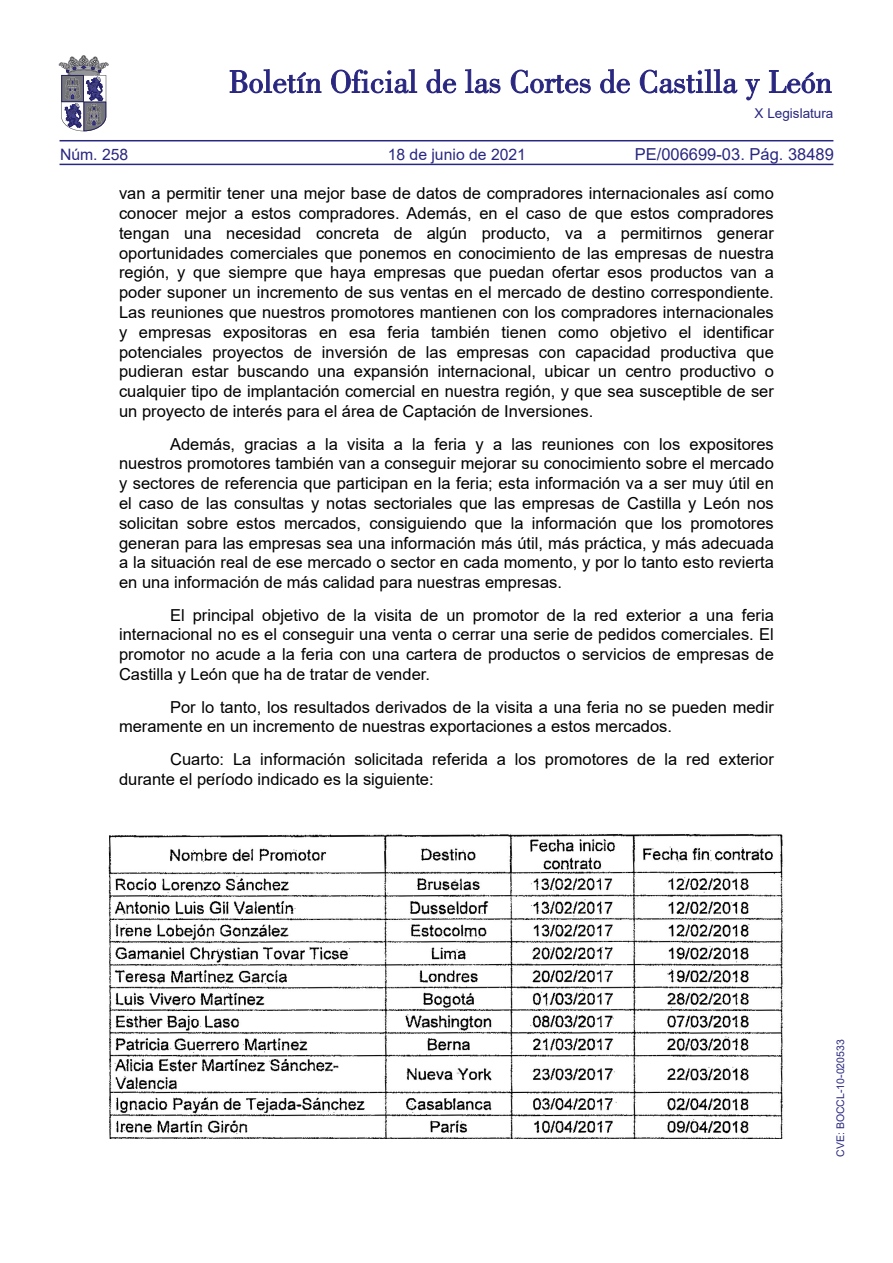
<style>
.page{position:relative;width:893px;height:1263px;background:#fff}
.page>*{position:absolute;margin:0;border:0;box-sizing:border-box;transform-origin:0 0}
.TEXTO_NORMAL{font:16.5px/19.8px "Arial";color:#000;text-align:justify}
.t1{font:16.5px "Arial";color:#292780}
.t2{font:15.75px "Arial";color:#292780}
.t3{font:13.5px "Arial";color:#292780}
.t4{font:10.5px "Arial";color:#292780}
</style>
<div class="page">
<hr style="left:60px;top:164px;width:773px;height:1px;background:#292780">
<hr style="left:60px;top:140px;width:773px;height:1px;background:#292780">
<svg style="left:230px;top:69px;width:91px;height:24px"></svg>
<svg style="left:331px;top:69px;width:86px;height:24px"></svg>
<svg style="left:426px;top:69px;width:30px;height:24px"></svg>
<svg style="left:465px;top:69px;width:35px;height:24px"></svg>
<svg style="left:511px;top:70px;width:80px;height:23px"></svg>
<svg style="left:600px;top:69px;width:30px;height:24px"></svg>
<svg style="left:640px;top:69px;width:97px;height:24px"></svg>
<svg style="left:745px;top:79px;width:15px;height:21px"></svg>
<svg style="left:769px;top:70px;width:62px;height:23px"></svg>
<svg style="left:59px;top:55px;width:49px;height:76px"></svg>
<img style="left:108px;top:834px;width:675px;height:304px">
<p class="t3" style="left:755px;top:104px;width:80px">X Legislatura</p>
<p class="t2" style="left:60px;top:143px;width:70px">Núm. 258</p>
<p class="t2" style="left:388px;top:143px;width:140px">18 de junio de 2021</p>
<p class="t1" style="left:635px;top:143px;width:201px">PE/006699-03. Pág. 38489</p>
<p class="TEXTO_NORMAL" style="left:119px;top:183px;width:656px">van a permitir tener una mejor base de datos de compradores internacionales así como conocer mejor a estos compradores. Además, en el caso de que estos compradores tengan una necesidad concreta de algún producto, va a permitirnos generar oportunidades comerciales que ponemos en conocimiento de las empresas de nuestra región, y que siempre que haya empresas que puedan ofertar esos productos van a poder suponer un incremento de sus ventas en el mercado de destino correspondiente.<br>Las reuniones que nuestros promotores mantienen con los compradores internacionales y empresas expositoras en esa feria también tienen como objetivo el identificar potenciales proyectos de inversión de las empresas con capacidad productiva que pudieran estar buscando una expansión internacional, ubicar un centro productivo o cualquier tipo de implantación comercial en nuestra región, y que sea susceptible de ser un proyecto de interés para el área de Captación de Inversiones.</p>
<p class="TEXTO_NORMAL" style="left:119px;top:434px;width:656px;text-indent:51px">Además, gracias a la visita a la feria y a las reuniones con los expositores nuestros promotores también van a conseguir mejorar su conocimiento sobre el mercado y sectores de referencia que participan en la feria; esta información va a ser muy útil en el caso de las consultas y notas sectoriales que las empresas de Castilla y León nos solicitan sobre estos mercados, consiguiendo que la información que los promotores generan para las empresas sea una información más útil, más práctica, y más adecuada a la situación real de ese mercado o sector en cada momento, y por lo tanto esto revierta en una información de más calidad para nuestras empresas.</p>
<p class="TEXTO_NORMAL" style="left:119px;top:605px;width:656px;text-indent:51px">El principal objetivo de la visita de un promotor de la red exterior a una feria internacional no es el conseguir una venta o cerrar una serie de pedidos comerciales. El promotor no acude a la feria con una cartera de productos o servicios de empresas de Castilla y León que ha de tratar de vender.</p>
<p class="TEXTO_NORMAL" style="left:119px;top:697px;width:656px;text-indent:51px">Por lo tanto, los resultados derivados de la visita a una feria no se pueden medir meramente en un incremento de nuestras exportaciones a estos mercados.</p>
<p class="TEXTO_NORMAL" style="left:119px;top:749px;width:656px;text-indent:51px">Cuarto: La información solicitada referida a los promotores de la red exterior durante el período indicado es la siguiente:</p>
<p class="t4" style="left:833px;top:1157px;width:119px;rotate:-90deg">CVE: BOCCL-10-020533</p>
</div>
